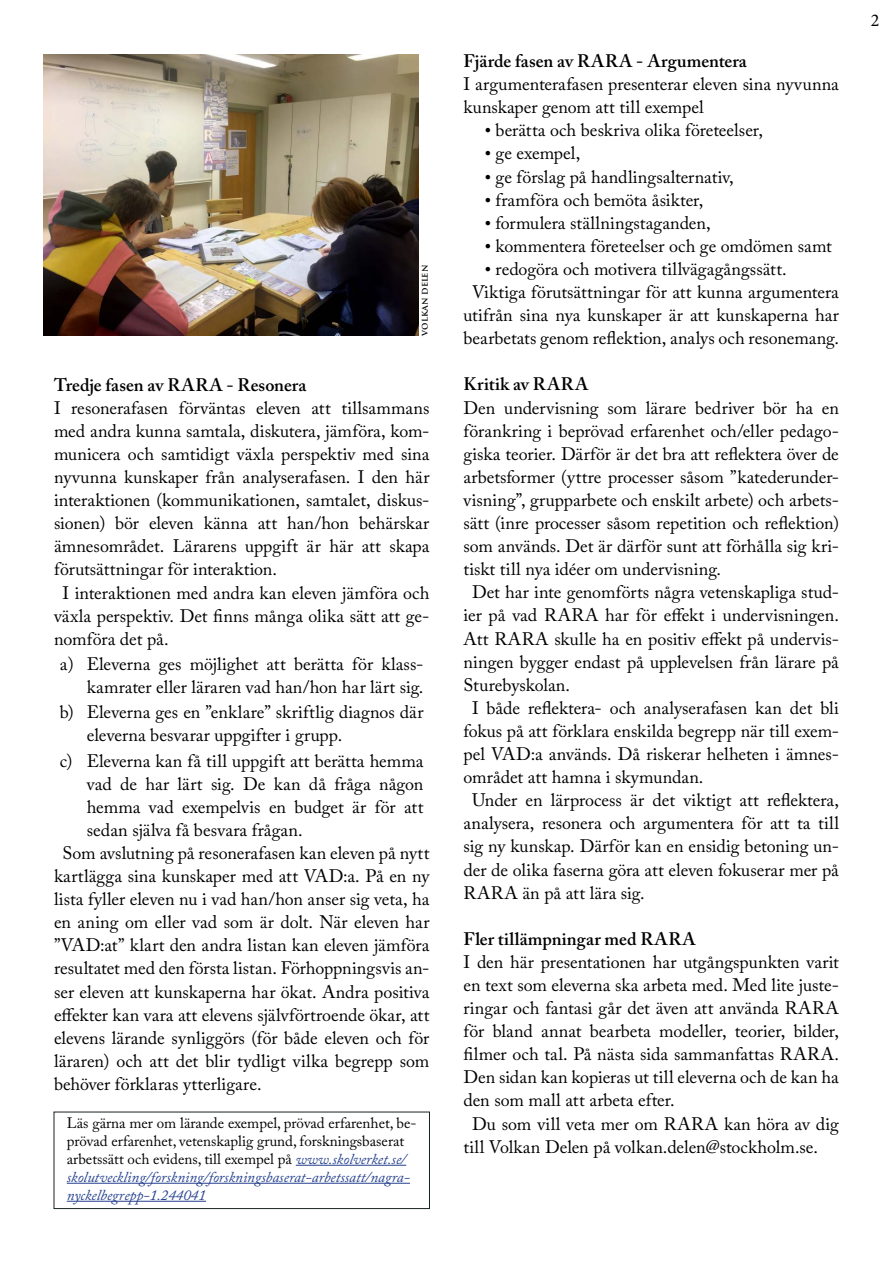
<style>
.page{position:relative;width:893px;height:1263px;background:#fff}
.page>*{position:absolute;margin:0;border:0;box-sizing:border-box;transform-origin:0 0}
.t1{font:18px/23.1px "Adobe Caslon Pro";color:#000}
.t2{font:600 18px "Adobe Caslon Pro";letter-spacing:.005em;color:#000}
.t3{font:18px "Minion Pro";color:#000}
.t4{font:15px/18px "Adobe Caslon Pro";color:#000}
.t5{font:600 9px "Trajan Pro 3";letter-spacing:-.01em;color:#000}
.s1{font-style:italic;color:#24408f}
.s2{font-family:"Times New Roman"}
</style>
<div class="page">
<img style="left:43px;top:54px;width:376px;height:282px">
<hr style="left:296px;top:1165px;width:110px;height:1px;background:#24408f">
<hr style="left:67px;top:1183px;width:343px;height:1px;background:#24408f">
<hr style="left:67px;top:1201px;width:139px;height:1px;background:#24408f">
<div style="left:54px;top:1112px;width:376px;height:97px;border:1px solid #19241f"></div>
<p class="t5" style="left:418px;top:336px;width:72px;rotate:-90deg">volkan delen</p>
<p class="t2" style="left:54px;top:374px;width:254px">Tredje fasen av RARA - Resonera</p>
<p class="t1" style="left:54px;top:396px;width:377px">I resonerafasen förväntas eleven att tillsammans</p>
<p class="t1" style="left:54px;top:419px;width:377px">med andra kunna samtala, diskutera, jämföra, kom-</p>
<p class="t1" style="left:54px;top:442px;width:377px">municera och samtidigt växla perspektiv med sina</p>
<p class="t1" style="left:54px;top:465px;width:377px">nyvunna kunskaper från analyserafasen. I den här</p>
<p class="t1" style="left:54px;top:488px;width:377px">interaktionen (kommunikationen, samtalet, diskus-</p>
<p class="t1" style="left:54px;top:511px;width:377px">sionen) bör eleven känna att han/hon behärskar</p>
<p class="t1" style="left:54px;top:534px;width:377px">ämnesområdet. Lärarens uppgift är här att skapa</p>
<p class="t1" style="left:54px;top:558px;width:225px">förutsättningar för interaktion.</p>
<p class="t1" style="left:62px;top:581px;width:368px">I interaktionen med andra kan eleven jämföra och</p>
<p class="t1" style="left:54px;top:604px;width:377px">växla perspektiv. Det finns många olika sätt att ge-</p>
<p class="t1" style="left:54px;top:627px;width:116px">nomföra det på.</p>
<p class="t1" style="left:60px;top:652px;width:365px;text-align:right">a) Eleverna ges möjlighet att berätta för klass&shy;kamrater eller läraren vad han/hon har lärt sig.</p>
<p class="t1" style="left:87px;top:700px;width:338px;text-indent:-27px">b) Eleverna ges en ”enklare” skriftlig diagnos där eleverna besvarar uppgifter i grupp.</p>
<p class="t1" style="left:60px;top:749px;width:365px">c) Eleverna kan få till uppgift att berätta hemma</p>
<p class="t1" style="left:87px;top:772px;width:338px">vad de har lärt sig. De kan då fråga någon</p>
<p class="t1" style="left:87px;top:795px;width:338px">hemma vad exempelvis en budget är för att</p>
<p class="t1" style="left:87px;top:818px;width:217px">sedan själva få besvara frågan.</p>
<p class="t1" style="left:62px;top:841px;width:368px">Som avslutning på resonerafasen kan eleven på nytt</p>
<p class="t1" style="left:54px;top:864px;width:377px">kartlägga sina kunskaper med att VAD:a. På en ny</p>
<p class="t1" style="left:54px;top:887px;width:377px">lista fyller eleven nu i vad han/hon anser sig veta, ha</p>
<p class="t1" style="left:54px;top:910px;width:377px">en aning om eller vad som är dolt. När eleven har</p>
<p class="t1" style="left:54px;top:934px;width:377px">”VAD:at” klart den andra listan kan eleven jämföra</p>
<p class="t1" style="left:54px;top:957px;width:377px">resultatet med den första listan. Förhoppningsvis an-</p>
<p class="t1" style="left:54px;top:980px;width:377px">ser eleven att kunskaperna har ökat. Andra positiva</p>
<p class="t1" style="left:54px;top:1003px;width:377px">effekter kan vara att elevens självförtroende ökar, att</p>
<p class="t1" style="left:54px;top:1026px;width:377px">elevens lärande synliggörs (för både eleven och för</p>
<p class="t1" style="left:54px;top:1049px;width:377px">läraren) och att det blir tydligt vilka begrepp som</p>
<p class="t1" style="left:54px;top:1072px;width:209px">behöver förklaras ytterligare.</p>
<p class="t4" style="left:67px;top:1113px;width:351px">Läs gärna mer om lärande exempel, prövad erfarenhet, be&shy;prövad erfarenhet, vetenskaplig grund, forskningsbaserat arbetssätt och evidens, till exempel på <span class="s1">www.skolverket.se/ skolutveckling/forskning/forskningsbaserat-arbetssatt/nagra&shy;nyckelbegrepp-1.244041</span></p>
<p class="t2" style="left:463px;top:50px;width:285px">Fjärde fasen av RARA - Argumentera</p>
<p class="t1" style="left:463px;top:72px;width:377px">I argumenterafasen presenterar eleven sina nyvunna kunskaper genom att till exempel</p>
<p class="t1" style="left:485px;top:119px;width:280px"><span class="s2">•</span> berätta och beskriva olika företeelser,</p>
<p class="t1" style="left:485px;top:142px;width:97px"><span class="s2">•</span> ge exempel,</p>
<p class="t1" style="left:485px;top:165px;width:251px"><span class="s2">•</span> ge förslag på handlingsalternativ,</p>
<p class="t1" style="left:485px;top:188px;width:220px"><span class="s2">•</span> framföra och bemöta åsikter,</p>
<p class="t1" style="left:485px;top:211px;width:227px"><span class="s2">•</span> formulera ställningstaganden,</p>
<p class="t1" style="left:485px;top:234px;width:349px"><span class="s2">•</span> kommentera företeelser och ge omdömen samt</p>
<p class="t1" style="left:485px;top:257px;width:303px"><span class="s2">•</span> redogöra och motivera tillvägagångssätt.</p>
<p class="t1" style="left:472px;top:280px;width:368px">Viktiga förutsättningar för att kunna argumentera</p>
<p class="t1" style="left:463px;top:303px;width:377px">utifrån sina nya kunskaper är att kunskaperna har</p>
<p class="t1" style="left:463px;top:326px;width:377px">bearbetats genom reflektion, analys och resonemang.</p>
<p class="t2" style="left:463px;top:374px;width:126px">Kritik av RARA</p>
<p class="t1" style="left:463px;top:396px;width:377px">Den undervisning som lärare bedriver bör ha en</p>
<p class="t1" style="left:463px;top:419px;width:377px">förankring i beprövad erfarenhet och/eller pedago-</p>
<p class="t1" style="left:463px;top:442px;width:377px">giska teorier. Därför är det bra att reflektera över de</p>
<p class="t1" style="left:463px;top:465px;width:377px">arbetsformer (yttre processer såsom ”katederunder-</p>
<p class="t1" style="left:463px;top:488px;width:377px">visning”, grupparbete och enskilt arbete) och arbets-</p>
<p class="t1" style="left:463px;top:511px;width:377px">sätt (inre processer såsom repetition och reflektion)</p>
<p class="t1" style="left:463px;top:534px;width:377px">som används. Det är därför sunt att förhålla sig kri-</p>
<p class="t1" style="left:463px;top:557px;width:259px">tiskt till nya idéer om undervisning.</p>
<p class="t1" style="left:472px;top:580px;width:367px">Det har inte genomförts några vetenskapliga stud-</p>
<p class="t1" style="left:463px;top:604px;width:377px">ier på vad RARA har för effekt i undervisningen.</p>
<p class="t1" style="left:463px;top:627px;width:377px">Att RARA skulle ha en positiv effekt på undervis-</p>
<p class="t1" style="left:463px;top:650px;width:377px">ningen bygger endast på upplevelsen från lärare på</p>
<p class="t1" style="left:463px;top:673px;width:108px">Sturebyskolan.</p>
<p class="t1" style="left:472px;top:696px;width:368px">I både reflektera- och analyserafasen kan det bli</p>
<p class="t1" style="left:463px;top:719px;width:377px">fokus på att förklara enskilda begrepp när till exem-</p>
<p class="t1" style="left:463px;top:742px;width:377px">pel VAD:a används. Då riskerar helheten i ämnes-</p>
<p class="t1" style="left:463px;top:765px;width:241px">området att hamna i skymundan.</p>
<p class="t1" style="left:472px;top:788px;width:368px">Under en lärprocess är det viktigt att reflektera,</p>
<p class="t1" style="left:463px;top:811px;width:377px">analysera, resonera och argumentera för att ta till</p>
<p class="t1" style="left:463px;top:835px;width:377px">sig ny kunskap. Därför kan en ensidig betoning un-</p>
<p class="t1" style="left:463px;top:858px;width:377px">der de olika faserna göra att eleven fokuserar mer på</p>
<p class="t1" style="left:463px;top:881px;width:183px">RARA än på att lära sig.</p>
<p class="t2" style="left:463px;top:928px;width:234px">Fler tillämpningar med RARA</p>
<p class="t1" style="left:463px;top:950px;width:377px">I den här presentationen har utgångspunkten varit</p>
<p class="t1" style="left:463px;top:973px;width:377px">en text som eleverna ska arbeta med. Med lite juste-</p>
<p class="t1" style="left:463px;top:996px;width:377px">ringar och fantasi går det även att använda RARA</p>
<p class="t1" style="left:463px;top:1019px;width:377px">för bland annat bearbeta modeller, teorier, bilder,</p>
<p class="t1" style="left:463px;top:1042px;width:377px">filmer och tal. På nästa sida sammanfattas RARA.</p>
<p class="t1" style="left:463px;top:1065px;width:377px">Den sidan kan kopieras ut till eleverna och de kan ha</p>
<p class="t1" style="left:463px;top:1089px;width:213px">den som mall att arbeta efter.</p>
<p class="t1" style="left:472px;top:1112px;width:368px">Du som vill veta mer om RARA kan höra av dig</p>
<p class="t1" style="left:463px;top:1135px;width:356px">till Volkan Delen på volkan.delen@stockholm.se.</p>
<p class="t3" style="left:871px;top:8px;width:10px">2</p>
</div>
